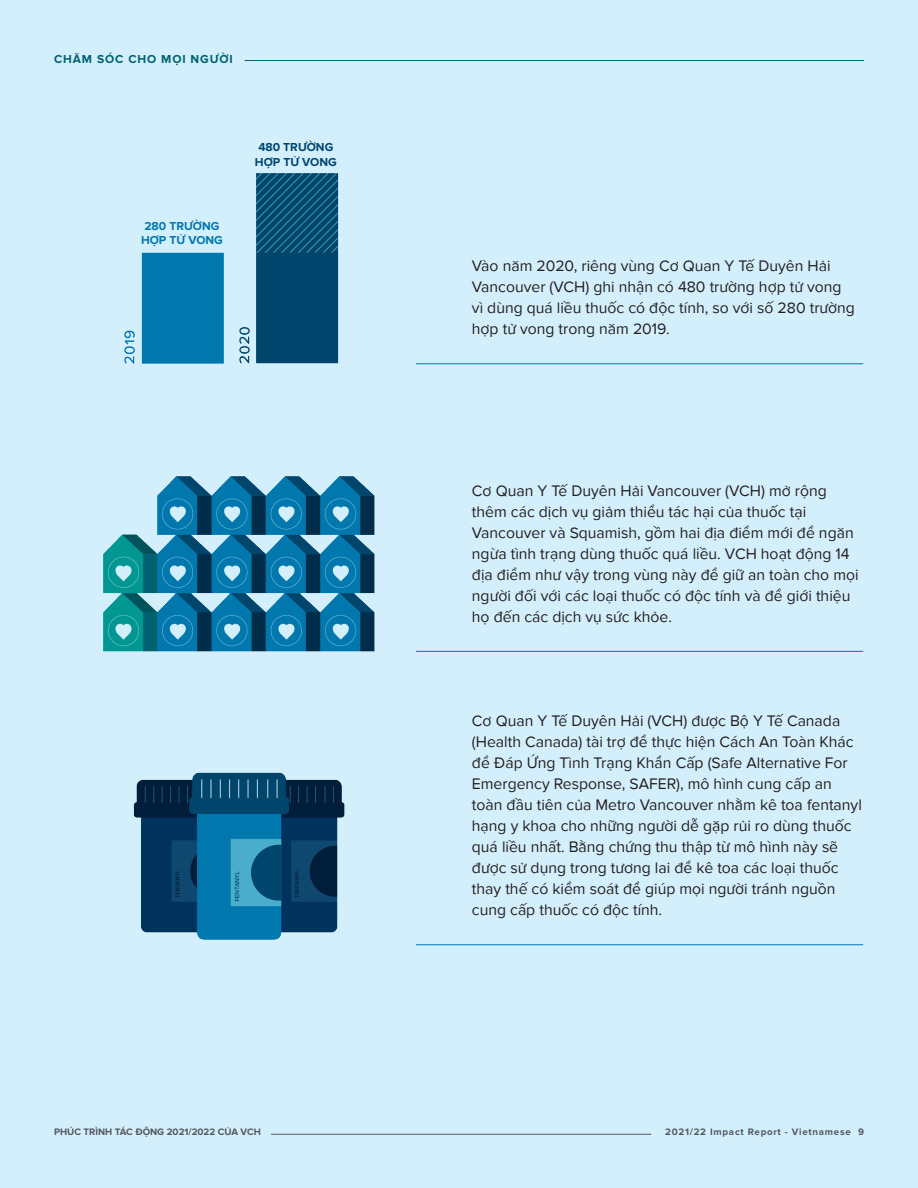
<style>
.page{position:relative;width:918px;height:1188px;background:#d4effc}
.page>*{position:absolute;margin:0;border:0;box-sizing:border-box;transform-origin:0 0}
.Body_copy{font:15.75px/21px "Proxima Nova";color:#231f20}
.t1{font:700 12px/14.4px "Proxima Nova";color:#00466f}
.t2{font:700 12px/14.4px "Proxima Nova";color:#0078ae}
.Body_copy-2{font:700 12px "Proxima Nova";letter-spacing:.075em;color:#006271}
.t3{font:700 9.75px "Proxima Nova";color:#53585f}
.t4{font:700 9.75px "Proxima Nova";letter-spacing:.075em;color:#53585f}
</style>
<div class="page">
<img style="left:124px;top:173px;width:215px;height:191px">
<img style="left:103px;top:476px;width:272px;height:176px">
<img style="left:133px;top:772px;width:212px;height:168px">
<hr style="left:416px;top:363px;width:447px;height:1px;background:#0078ae">
<hr style="left:416px;top:651px;width:447px;height:1px;background:#0078ae">
<hr style="left:416px;top:944px;width:447px;height:1px;background:#0078ae">
<hr style="left:245px;top:60px;width:619px;height:1px;background:#006271">
<div style="left:139px;top:220px;width:86px;height:30px;background:#d4effc"></div>
<hr style="left:271px;top:1134px;width:380px;height:1px;background:#53585f">
<p class="Body_copy-2" style="left:54px;top:53px;width:180px">CHĂM SÓC CHO MỌI NGƯỜI</p>
<p class="t2" style="left:141px;top:219px;width:83px">280 TRƯỜNG<br>HỢP TỬ VONG</p>
<p class="t2" style="left:146px;top:232px;width:72px">280 DEATHS</p>
<p class="t1" style="left:255px;top:140px;width:83px">480 TRƯỜNG<br>HỢP TỬ VONG</p>
<p class="t1" style="left:260px;top:153px;width:72px">480 DEATHS</p>
<p class="Body_copy" style="left:472px;top:255px;width:384px">Vào năm 2020, riêng vùng Cơ Quan Y Tế Duyên Hải Vancouver (VCH) ghi nhận có 480 trường hợp tử vong vì dùng quá liều thuốc có độc tính, so với số 280 trường hợp tử vong trong năm 2019.</p>
<p class="Body_copy" style="left:472px;top:480px;width:388px">Cơ Quan Y Tế Duyên Hải Vancouver (VCH) mở rộng thêm các dịch vụ giảm thiểu tác hại của thuốc tại Vancouver và Squamish, gồm hai địa điểm mới để ngăn ngừa tình trạng dùng thuốc quá liều. VCH hoạt động 14 địa điểm như vậy trong vùng này để giữ an toàn cho mọi người đối với các loại thuốc có độc tính và để giới thiệu họ đến các dịch vụ sức khỏe.</p>
<p class="Body_copy" style="left:472px;top:710px;width:391px">Cơ Quan Y Tế Duyên Hải (VCH) được Bộ Y Tế Canada (Health Canada) tài trợ để thực hiện Cách An Toàn Khác để Đáp Ứng Tình Trạng Khẩn Cấp (Safe Alternative For Emergency Response, SAFER), mô hình cung cấp an toàn đầu tiên của Metro Vancouver nhằm kê toa fentanyl hạng y khoa cho những người dễ gặp rủi ro dùng thuốc quá liều nhất. Bằng chứng thu thập từ mô hình này sẽ được sử dụng trong tương lai để kê toa các loại thuốc thay thế có kiểm soát để giúp mọi người tránh nguồn cung cấp thuốc có độc tính.</p>
<p class="t3" style="left:54px;top:1126px;width:208px">PHÚC TRÌNH TÁC ĐỘNG 2021/2022 CỦA VCH</p>
<p class="t4" style="left:665px;top:1126px;width:200px">2021/22 Impact Report - Vietnamese 9</p>
</div>
